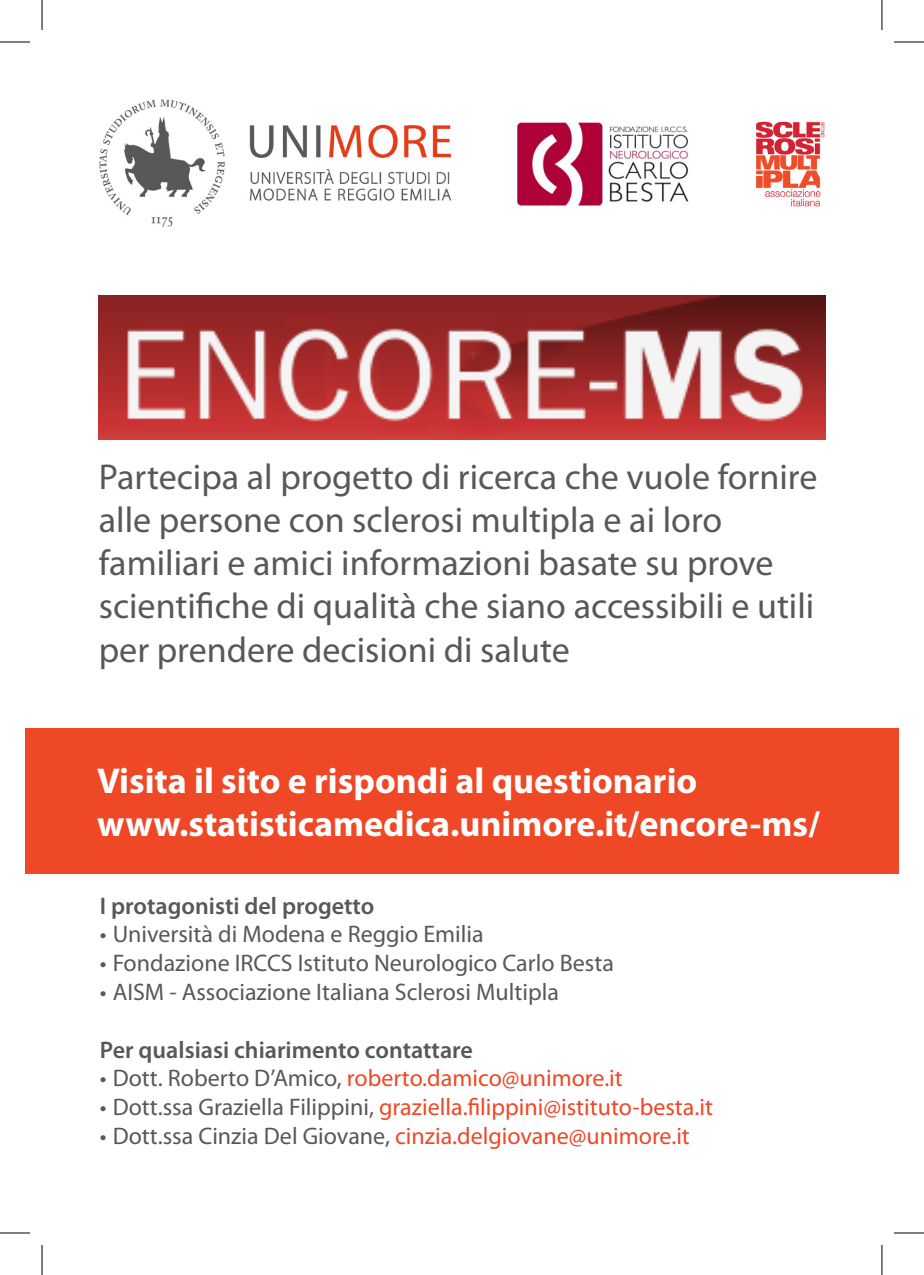
<style>
.page{position:relative;width:924px;height:1275px;background:#fff}
.page>*{position:absolute;margin:0;border:0;box-sizing:border-box;transform-origin:0 0}
.t1{font:36px/43.2px "Myriad Pro";color:#57585a}
.t2{font:700 36px "Myriad Pro";color:#fff}
.t3{font:24px "Myriad Pro";color:#ef4826}
.t4{font:24px "Myriad Pro";color:#57585a}
.t5{font:600 24px "Myriad Pro";color:#57585a}
.s1{color:#57585a}
</style>
<div class="page">
<div style="left:25px;top:728px;width:873px;height:145px;background:#ef4826"></div>
<img style="left:99px;top:99px;width:352px;height:128px">
<img style="left:517px;top:122px;width:170px;height:84px">
<img style="left:99px;top:295px;width:726px;height:144px">
<img style="left:756px;top:122px;width:69px;height:84px">
<hr style="left:0;top:42px;width:30px;height:1px;background:#000">
<hr style="left:893px;top:42px;width:30px;height:1px;background:#000">
<hr style="left:0;top:1232px;width:30px;height:1px;background:#000">
<hr style="left:893px;top:1232px;width:30px;height:1px;background:#000">
<hr style="left:42px;top:0;width:1px;height:30px;background:#000">
<hr style="left:42px;top:1245px;width:1px;height:30px;background:#000">
<hr style="left:881px;top:0;width:1px;height:30px;background:#000">
<hr style="left:881px;top:1245px;width:1px;height:30px;background:#000">
<p class="t1" style="left:99px;top:454px;width:719px">Partecipa al progetto di ricerca che vuole fornire alle persone con sclerosi multipla e ai loro familiari e amici informazioni basate su prove scientifiche di qualità che siano accessibili e utili per prendere decisioni di salute</p>
<p class="t2" style="left:97px;top:757px;width:601px">Visita il sito e rispondi al questionario</p>
<p class="t2" style="left:97px;top:800px;width:723px">www.statisticamedica.unimore.it/encore-ms/</p>
<p class="t5" style="left:100px;top:890px;width:276px">I protagonisti del progetto</p>
<p class="t4" style="left:100px;top:919px;width:385px">• Università di Modena e Reggio Emilia</p>
<p class="t4" style="left:100px;top:948px;width:515px">• Fondazione IRCCS Istituto Neurologico Carlo Besta</p>
<p class="t4" style="left:100px;top:977px;width:460px">• AISM - Associazione Italiana Sclerosi Multipla</p>
<p class="t5" style="left:100px;top:1034px;width:374px">Per qualsiasi chiarimento contattare</p>
<p class="t3" style="left:100px;top:1063px;width:524px"><span class="s1">• Dott. Roberto D’Amico,</span> roberto.damico@unimore.it</p>
<p class="t3" style="left:100px;top:1092px;width:614px"><span class="s1">• Dott.ssa Graziella Filippini,</span> graziella.filippini@istituto-besta.it</p>
<p class="t3" style="left:100px;top:1121px;width:591px"><span class="s1">• Dott.ssa Cinzia Del Giovane,</span> cinzia.delgiovane@unimore.it</p>
</div>
